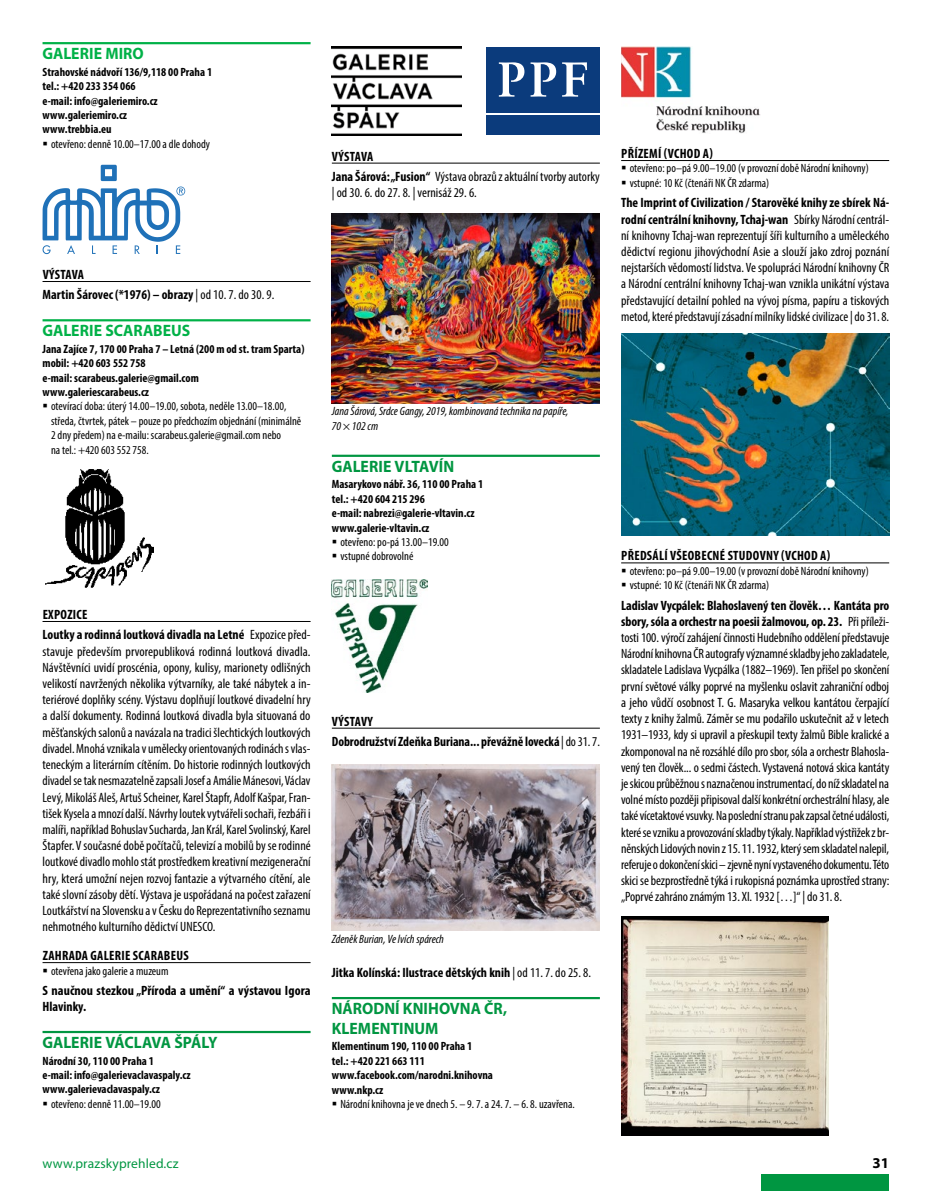
<style>
.page{position:relative;width:936px;height:1191px;background:#fff}
.page>*{position:absolute;margin:0;border:0;box-sizing:border-box;transform-origin:0 0}
.Akce___misto_1{font:700 16.5px/19.8px "Myriad Pro";color:#009641;scale:.95 1}
.Akce___misto_1-2{font:700 16.5px "Myriad Pro";color:#00b147;scale:.95 1}
.t1{font:700 15px "Myriad Pro";color:#000}
.Text{font:condensed 13.5px/16.2px "Myriad Pro";color:#000;text-align:justify}
.Text-2{font:700 condensed 13.5px/20.4px "Myriad Pro";color:#000}
.Expozice___program_1{font:700 condensed 13.5px "Myriad Pro";letter-spacing:.02em;color:#000}
.Text-3{font:700 condensed 13.5px "Myriad Pro";letter-spacing:.02em;color:#000}
.t2{font:13.5px "Myriad Pro";letter-spacing:.01em;color:#009641}
.t3{font:condensed 12px/14.4px "Myriad Pro";color:#000}
.Adresa_2017{font:700 condensed 12px/14.4px "Myriad Pro";color:#000}
.Popiska{font:italic condensed 12px/14.4px "Myriad Pro";color:#000}
.s1{font-weight:700}
.s2{font-weight:400}
</style>
<div class="page">
<div style="left:761px;top:1174px;width:128px;height:17px;background:#009641"></div>
<hr style="left:621px;top:160px;width:268px;height:1px;background:#000">
<hr style="left:621px;top:562px;width:268px;height:1px;background:#000">
<img style="left:621px;top:47px;width:139px;height:87px">
<hr style="left:332px;top:163px;width:268px;height:1px;background:#000">
<hr style="left:332px;top:455px;width:268px;height:2px;background:#009641">
<hr style="left:332px;top:728px;width:268px;height:1px;background:#000">
<hr style="left:332px;top:997px;width:268px;height:2px;background:#009641">
<img style="left:332px;top:47px;width:129px;height:88px">
<div style="left:485px;top:47px;width:115px;height:88px;background:linear-gradient(to right,#fff,#fff)"></div>
<div style="left:486px;top:47px;width:114px;height:65px;background:#0b3b7c"></div>
<div style="left:486px;top:115px;width:114px;height:20px;background:#0b3b7c"></div>
<svg style="left:499px;top:62px;width:25px;height:35px"></svg>
<svg style="left:530px;top:62px;width:26px;height:35px"></svg>
<svg style="left:562px;top:62px;width:25px;height:35px"></svg>
<img style="left:332px;top:579px;width:95px;height:113px">
<hr style="left:43px;top:42px;width:267px;height:2px;background:#00b147">
<hr style="left:43px;top:281px;width:267px;height:1px;background:#000">
<hr style="left:43px;top:319px;width:267px;height:2px;background:#00b147">
<hr style="left:43px;top:621px;width:267px;height:1px;background:#000">
<hr style="left:43px;top:962px;width:267px;height:1px;background:#000">
<hr style="left:43px;top:1031px;width:267px;height:2px;background:#009641">
<svg style="left:43px;top:165px;width:142px;height:89px"></svg>
<img style="left:45px;top:469px;width:109px;height:119px">
<img style="left:332px;top:214px;width:268px;height:189px">
<img style="left:332px;top:765px;width:268px;height:165px">
<img style="left:621px;top:334px;width:268px;height:201px">
<img style="left:621px;top:916px;width:207px;height:219px">
<p class="Akce___misto_1-2" style="left:43px;top:43px;width:108px">GALERIE MIRO</p>
<p class="Adresa_2017" style="left:43px;top:64px;width:171px">Strahovské nádvoří 136/9,118 00 Praha 1</p>
<p class="Adresa_2017" style="left:43px;top:79px;width:94px">tel.: +420 233 354 066</p>
<p class="Adresa_2017" style="left:43px;top:93px;width:117px">e-mail: info@galeriemiro.cz</p>
<p class="Adresa_2017" style="left:43px;top:107px;width:86px">www.galeriemiro.cz</p>
<p class="Adresa_2017" style="left:43px;top:122px;width:71px">www.trebbia.eu</p>
<p class="t3" style="left:51px;top:136px;width:160px">otevřeno: denně 10.00–17.00 a dle dohody</p>
<p class="Expozice___program_1" style="left:332px;top:148px;width:43px">VÝSTAVA</p>
<p class="Text" style="left:332px;top:168px;width:269px"><span class="s1">Jana Šárová: „Fusion“</span> Výstava obrazů z aktuální tvorby autorky | od 30. 6. do 27. 8. | vernisáž 29. 6.</p>
<p class="Expozice___program_1" style="left:43px;top:266px;width:43px">VÝSTAVA</p>
<p class="Text-2" style="left:43px;top:284px;width:233px">Martin Šárovec (*1976) – obrazy <span class="s2">| od 10. 7. do 30. 9.</span></p>
<p class="Akce___misto_1-2" style="left:43px;top:320px;width:157px">GALERIE SCARABEUS</p>
<p class="Adresa_2017" style="left:43px;top:341px;width:263px">Jana Zajíce 7, 170 00 Praha 7 – Letná (200 m od st. tram Sparta)</p>
<p class="Adresa_2017" style="left:43px;top:356px;width:104px">mobil: +420 603 552 758</p>
<p class="Adresa_2017" style="left:43px;top:370px;width:158px">e-mail: scarabeus.galerie@gmail.com</p>
<p class="Adresa_2017" style="left:43px;top:384px;width:108px">www.galeriescarabeus.cz</p>
<p class="t3" style="left:51px;top:399px;width:252px">otevírací doba: úterý 14.00–19.00, sobota, neděle 13.00–18.00, středa, čtvrtek, pátek – pouze po předchozím objednání (minimálně 2 dny předem) na e-mailu: scarabeus.galerie@gmail.com nebo<br>na tel.: +420 603 552 758.</p>
<p class="Text-2" style="left:43px;top:604px;width:269px">EXPOZICE<br>Loutky a rodinná loutková divadla na Letné <span class="s2">Expozice před-</span></p>
<p class="Text" style="left:43px;top:643px;width:270px">stavuje především prvorepubliková rodinná loutková divadla.<br>Návštěvníci uvidí proscénia, opony, kulisy, marionety odlišných velikostí navržených několika výtvarníky, ale také nábytek a in&shy;teriérové doplňky scény. Výstavu doplňují loutkové divadelní hry a další dokumenty. Rodinná loutková divadla byla situovaná do měšťanských salonů a navázala na tradici šlechtických loutkových divadel. Mnohá vznikala v umělecky orientovaných rodinách s vlas&shy;teneckým a literárním cítěním. Do historie rodinných loutkových divadel se tak nesmazatelně zapsali Josef a Amálie Mánesovi, Václav Levý, Mikoláš Aleš, Artuš Scheiner, Karel Štapfr, Adolf Kašpar, Fran&shy;tišek Kysela a mnozí další. Návrhy loutek vytvářeli sochaři, řezbáři i malíři, například Bohuslav Sucharda, Jan Král, Karel Svolinský, Karel Štapfer. V současné době počítačů, televizí a mobilů by se rodinné loutkové divadlo mohlo stát prostředkem kreativní mezigenerační hry, která umožní nejen rozvoj fantazie a výtvarného cítění, ale také slovní zásoby dětí. Výstava je uspořádaná na počest zařazení Loutkářství na Slovensku a v Česku do Reprezentativního seznamu nehmotného kulturního dědictví UNESCO.</p>
<p class="Text-3" style="left:43px;top:947px;width:147px">ZAHRADA GALERIE SCARABEUS</p>
<p class="t3" style="left:51px;top:963px;width:119px">otevřena jako galerie a muzeum</p>
<p class="Text-2" style="left:43px;top:982px;width:269px;line-height:16.2px">S naučnou stezkou „Příroda a umění“ a výstavou Igora<br>Hlavinky.</p>
<p class="Akce___misto_1" style="left:43px;top:1032px;width:186px">GALERIE VÁCLAVA ŠPÁLY</p>
<p class="Adresa_2017" style="left:43px;top:1053px;width:149px">Národní 30, 110 00 Praha 1<br>e-mail: info@galerievaclavaspaly.cz</p>
<p class="Adresa_2017" style="left:43px;top:1081px;width:119px">www.galerievaclavaspaly.cz</p>
<p class="t3" style="left:51px;top:1096px;width:111px">otevřeno: denně 11.00–19.00</p>
<p class="Popiska" style="left:332px;top:404px;width:238px">Jana Šárová, Srdce Gangy, 2019, kombinovaná technika na papíře,<br>70 × 102 cm</p>
<p class="Akce___misto_1" style="left:332px;top:456px;width:130px">GALERIE VLTAVÍN</p>
<p class="Adresa_2017" style="left:332px;top:477px;width:153px">Masarykovo nábř. 36, 110 00 Praha 1</p>
<p class="Adresa_2017" style="left:332px;top:491px;width:94px">tel.: +420 604 215 296</p>
<p class="Adresa_2017" style="left:332px;top:505px;width:144px">e-mail: nabrezi@galerie-vltavin.cz</p>
<p class="Adresa_2017" style="left:332px;top:520px;width:99px">www.galerie-vltavin.cz</p>
<p class="t3" style="left:340px;top:534px;width:110px">otevřeno: po-pá 13.00–19.00</p>
<p class="t3" style="left:340px;top:549px;width:74px">vstupné dobrovolné</p>
<p class="Expozice___program_1" style="left:332px;top:712px;width:42px">VÝSTAVY</p>
<p class="Text-2" style="left:332px;top:731px;width:269px">Dobrodružství Zdeňka Buriana... převážně lovecká <span class="s2">| do 31. 7.</span></p>
<p class="Popiska" style="left:332px;top:931px;width:114px">Zdeněk Burian, Ve lvích spárech</p>
<p class="Text-2" style="left:332px;top:962px;width:261px">Jitka Kolínská: Ilustrace dětských knih <span class="s2">| od 11. 7. do 25. 8.</span></p>
<p class="Akce___misto_1" style="left:332px;top:998px;width:186px">NÁRODNÍ KNIHOVNA ČR,<br>KLEMENTINUM</p>
<p class="Adresa_2017" style="left:332px;top:1039px;width:142px">Klementinum 190, 110 00 Praha 1</p>
<p class="Adresa_2017" style="left:332px;top:1053px;width:94px">tel.: +420 221 663 111</p>
<p class="Adresa_2017" style="left:332px;top:1067px;width:163px">www.facebook.com/narodni.knihovna</p>
<p class="Adresa_2017" style="left:332px;top:1082px;width:53px">www.nkp.cz</p>
<p class="t3" style="left:340px;top:1096px;width:236px">Národní knihovna je ve dnech 5. – 9. 7. a 24. 7. – 6. 8. uzavřena.</p>
<p class="Expozice___program_1" style="left:621px;top:145px;width:93px">PŘÍZEMÍ (VCHOD A)</p>
<p class="t3" style="left:629px;top:161px;width:241px">otevřeno: po–pá 9.00–19.00 (v provozní době Národní knihovny)</p>
<p class="t3" style="left:629px;top:175px;width:141px">vstupné: 10 Kč (čtenáři NK ČR zdarma)</p>
<p class="Text" style="left:621px;top:195px;width:270px"><span class="s1">The Imprint of Civilization / Starověké knihy ze sbírek Ná&shy;rodní centrální knihovny, Tchaj-wan</span> Sbírky Národní centrál&shy;ní knihovny Tchaj-wan reprezentují šíři kulturního a uměleckého dědictví regionu jihovýchodní Asie a slouží jako zdroj poznání nejstarších vědomostí lidstva. Ve spolupráci Národní knihovny ČR a Národní centrální knihovny Tchaj-wan vznikla unikátní výstava představující detailní pohled na vývoj písma, papíru a tiskových metod, které představují zásadní milníky lidské civilizace | do 31. 8.</p>
<p class="Expozice___program_1" style="left:621px;top:547px;width:210px">PŘEDSÁLÍ VŠEOBECNÉ STUDOVNY (VCHOD A)</p>
<p class="t3" style="left:629px;top:563px;width:241px">otevřeno: po–pá 9.00–19.00 (v provozní době Národní knihovny)</p>
<p class="t3" style="left:629px;top:578px;width:141px">vstupné: 10 Kč (čtenáři NK ČR zdarma)</p>
<p class="Text" style="left:621px;top:597px;width:270px"><span class="s1">Ladislav Vycpálek: Blahoslavený ten člověk… Kantáta pro sbory, sóla a orchestr na poesii žalmovou, op. 23.</span> Při příleži&shy;tosti 100. výročí zahájení činnosti Hudebního oddělení představuje Národní knihovna ČR autografy významné skladby jeho zakladatele, skladatele Ladislava Vycpálka (1882–1969). Ten přišel po skončení první světové války poprvé na myšlenku oslavit zahraniční odboj a jeho vůdčí osobnost T. G. Masaryka velkou kantátou čerpající texty z knihy žalmů. Záměr se mu podařilo uskutečnit až v letech 1931–1933, kdy si upravil a přeskupil texty žalmů Bible kralické a zkomponoval na ně rozsáhlé dílo pro sbor, sóla a orchestr Blahosla&shy;vený ten člověk... o sedmi částech. Vystavená notová skica kantáty je skicou průběžnou s naznačenou instrumentací, do níž skladatel na volné místo později připisoval další konkrétní orchestrální hlasy, ale také vícetaktové vsuvky. Na poslední stranu pak zapsal četné události, které se vzniku a provozování skladby týkaly. Například výstřižek z br&shy;něnských Lidových novin z 15. 11. 1932, který sem skladatel nalepil, referuje o dokončení skici – zjevně nyní vystaveného dokumentu. Této skici se bezprostředně týká i rukopisná poznámka uprostřed strany: „Poprvé zahráno známým 13. XI. 1932 […]“ | do 31. 8.</p>
<p class="t2" style="left:43px;top:1155px;width:137px">www.prazskyprehled.cz</p>
<p class="t1" style="left:872px;top:1153px;width:18px">31</p>
</div>
